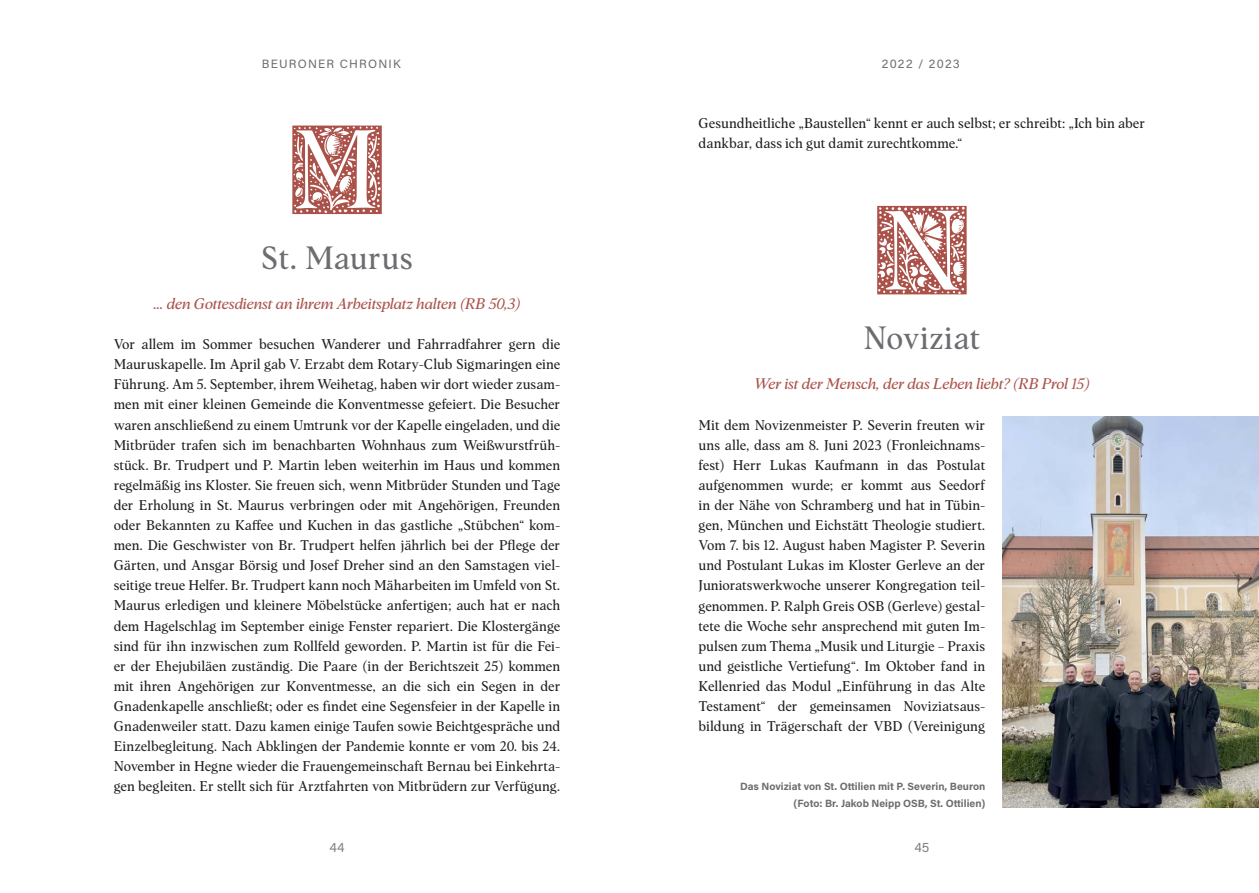
<style>
.page{position:relative;width:1259px;height:893px;background:#fff}
.page>*{position:absolute;margin:0;border:0;box-sizing:border-box;transform-origin:0 0}
.t1{font:31.5px "Albra Text";letter-spacing:.01em;color:#6c6d70}
.t2{font:italic 15px "Albra Text";color:#aa524a}
.t3{font:13.8px/20.1px "Albra Text";letter-spacing:-.005em;color:#231f20;text-align:justify}
.t4{font:13.8px "Acumin Pro";color:#808285}
.t5{font:12px "Acumin Pro";letter-spacing:.1em;color:#6c6d70}
.t6{font:700 10.5px/16.5px "Acumin Pro";color:#6c6d70;text-align:right}
</style>
<div class="page">
<img style="left:1002px;top:417px;width:257px;height:391px">
<p class="t5" style="left:262px;top:55px;width:140px">BEURONER CHRONIK</p>
<p class="t5" style="left:882px;top:55px;width:80px">2022 / 2023</p>
<h1 class="t1" style="left:261px;top:235px;width:154px">St. Maurus</h1>
<p class="t2" style="left:153px;top:293px;width:368px">… den Gottesdienst an ihrem Arbeitsplatz halten (RB 50,3)</p>
<p class="t3" style="left:114px;top:333px;width:448px">Vor allem im Sommer besuchen Wanderer und Fahrradfahrer gern die Mauruskapelle. Im April gab V. Erzabt dem Rotary-Club Sigmaringen eine Führung. Am 5. September, ihrem Weihetag, haben wir dort wieder zusam&shy;men mit einer kleinen Gemeinde die Konventmesse gefeiert. Die Besucher waren anschließend zu einem Umtrunk vor der Kapelle eingeladen, und die Mitbrüder trafen sich im benachbarten Wohnhaus zum Weißwurstfrüh&shy;stück. Br. Trudpert und P. Martin leben weiterhin im Haus und kommen regelmäßig ins Kloster. Sie freuen sich, wenn Mitbrüder Stunden und Tage der Erholung in St. Maurus verbringen oder mit Angehörigen, Freunden oder Bekannten zu Kaffee und Kuchen in das gastliche „Stübchen“ kom&shy;men. Die Geschwister von Br. Trudpert helfen jährlich bei der Pflege der Gärten, und Ansgar Börsig und Josef Dreher sind an den Samstagen viel&shy;seitige treue Helfer. Br. Trudpert kann noch Mäharbeiten im Umfeld von St.<br>Maurus erledigen und kleinere Möbelstücke anfertigen; auch hat er nach dem Hagelschlag im September einige Fenster repariert. Die Klostergänge sind für ihn inzwischen zum Rollfeld geworden. P. Martin ist für die Fei&shy;er der Ehejubiläen zuständig. Die Paare (in der Berichtszeit 25) kommen mit ihren Angehörigen zur Konventmesse, an die sich ein Segen in der Gnadenkapelle anschließt; oder es findet eine Segensfeier in der Kapelle in Gnadenweiler statt. Dazu kamen einige Taufen sowie Beichtgespräche und Einzelbegleitung. Nach Abklingen der Pandemie konnte er vom 20. bis 24.<br>November in Hegne wieder die Frauengemeinschaft Bernau bei Einkehrta&shy;gen begleiten. Er stellt sich für Arztfahrten von Mitbrüdern zur Verfügung.</p>
<p class="t3" style="left:698px;top:112px;width:448px">Gesundheitliche „Baustellen“ kennt er auch selbst; er schreibt: „Ich bin aber dankbar, dass ich gut damit zurechtkomme.“</p>
<h1 class="t1" style="left:863px;top:315px;width:118px">Noviziat</h1>
<p class="t2" style="left:754px;top:373px;width:337px">Wer ist der Mensch, der das Leben liebt? (RB Prol 15)</p>
<p class="t3" style="left:698px;top:414px;width:288px">Mit dem Novizenmeister P. Severin freuten wir uns alle, dass am 8. Juni 2023 (Fronleichnams&shy;fest) Herr Lukas Kaufmann in das Postulat aufgenommen wurde; er kommt aus Seedorf in der Nähe von Schramberg und hat in Tübin&shy;gen, München und Eichstätt Theologie studiert.<br>Vom 7. bis 12. August haben Magister P. Severin und Postulant Lukas im Kloster Gerleve an der Junioratswerkwoche unserer Kongregation teil&shy;genommen. P. Ralph Greis OSB (Gerleve) gestal&shy;tete die Woche sehr ansprechend mit guten Im&shy;pulsen zum Thema „Musik und Liturgie – Praxis und geistliche Vertiefung“. Im Oktober fand in Kellenried das Modul „Einführung in das Alte Testament“ der gemeinsamen Noviziatsaus&shy;bildung in Trägerschaft der VBD (Vereinigung</p>
<p class="t6" style="left:740px;top:778px;width:247px">Das Noviziat von St. Ottilien mit P. Severin, Beuron (Foto: Br. Jakob Neipp OSB, St. Ottilien)</p>
<p class="t4" style="left:329px;top:837px;width:17px">44</p>
<p class="t4" style="left:914px;top:837px;width:17px">45</p>
</div>
